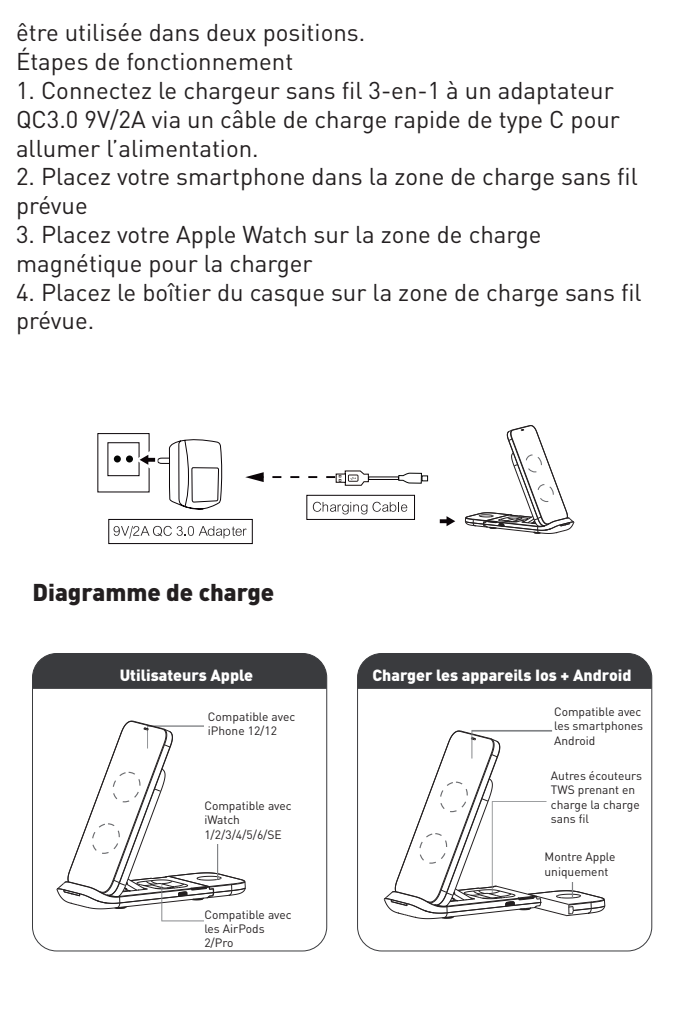
<style>
.page{position:relative;width:681px;height:1021px;background:#fff}
.page>*{position:absolute;margin:0;border:0;box-sizing:border-box;transform-origin:0 0}
.t1{font:24px/28.8px "DIN Pro";color:#231f20}
.t2{font:900 24px "DIN Pro";color:#231f20}
.t3{font:900 16px "DIN Pro";color:#fff}
.t4{font:12px/14.4px "DIN Pro";color:#231f20}
</style>
<div class="page">
<svg style="left:245px;top:470px;width:124px;height:16px"></svg>
<div style="left:368px;top:476px;width:31px;height:4px;border:1px solid #0a0407"></div>
<div style="left:97px;top:433px;width:52px;height:59px;border:1px solid #0a0407"></div>
<div style="left:107px;top:442px;width:32px;height:34px;border:1px solid #0a0407"></div>
<svg style="left:135px;top:437px;width:87px;height:73px"></svg>
<div style="left:126px;top:455px;width:7px;height:7px;background:#040504;border-radius:50%"></div>
<div style="left:114px;top:455px;width:7px;height:7px;background:#040504;border-radius:50%"></div>
<svg style="left:397px;top:472px;width:31px;height:12px"></svg>
<div style="left:306px;top:495px;width:109px;height:25px;border:1px solid #0a0407"></div>
<div style="left:108px;top:519px;width:145px;height:25px;border:1px solid #0a0407"></div>
<svg style="left:113px;top:526px;width:133px;height:12px"></svg>
<svg style="left:313px;top:502px;width:94px;height:12px"></svg>
<svg style="left:439px;top:425px;width:135px;height:109px"></svg>
<div style="left:536px;top:484px;width:18px;height:18px;border:1px dashed #6c6d70;border-radius:50%"></div>
<div style="left:524px;top:454px;width:18px;height:18px;border:1px dashed #6c6d70;border-radius:50%"></div>
<div style="left:32px;top:653px;width:294px;height:36px;background:#3a3b3e"></div>
<div style="left:357px;top:653px;width:294px;height:36px;background:#3a3b3e"></div>
<svg style="left:56px;top:720px;width:190px;height:201px"></svg>
<div style="left:204px;top:706px;width:96px;height:43px;background:#fff"></div>
<div style="left:204px;top:905px;width:96px;height:31px;background:#fff"></div>
<hr style="left:217px;top:831px;width:1px;height:48px;background:#808285">
<svg style="left:383px;top:730px;width:222px;height:189px"></svg>
<div style="left:540px;top:842px;width:94px;height:39px;background:#fff"></div>
<div style="left:203px;top:790px;width:97px;height:53px;background:#fff"></div>
<p class="t1" style="left:16px;top:17px;width:350px">être utilisée dans deux positions.<br>Étapes de fonctionnement</p>
<p class="t1" style="left:16px;top:75px;width:605px">1. Connectez le chargeur sans fil 3-en-1 à un adaptateur<br>QC3.0 9V/2A via un câble de charge rapide de type C pour allumer l’alimentation.</p>
<p class="t1" style="left:16px;top:161px;width:623px">2. Placez votre smartphone dans la zone de charge sans fil prévue</p>
<p class="t1" style="left:16px;top:219px;width:527px">3. Placez votre Apple Watch sur la zone de charge magnétique pour la charger</p>
<p class="t1" style="left:16px;top:276px;width:627px">4. Placez le boîtier du casque sur la zone de charge sans fil prévue.</p>
<p class="t2" style="left:32px;top:575px;width:243px">Diagramme de charge</p>
<p class="t3" style="left:120px;top:664px;width:135px">Utilisateurs Apple</p>
<p class="t3" style="left:372px;top:664px;width:260px">Charger les appareils Ios + Android</p>
<p class="t4" style="left:208px;top:708px;width:89px">Compatible avec iPhone 12/12</p>
<p class="t4" style="left:554px;top:703px;width:91px">Compatible avec les smartphones<br>Android</p>
<p class="t4" style="left:204px;top:797px;width:89px">Compatible avec iWatch<br>1/2/3/4/5/6/SE</p>
<p class="t4" style="left:204px;top:906px;width:89px">Compatible avec les AirPods<br>2/Pro</p>
<p class="t4" style="left:550px;top:767px;width:93px">Autres écouteurs<br>TWS prenant en charge la charge sans fil</p>
<p class="t4" style="left:544px;top:849px;width:72px">Montre Apple uniquement</p>
</div>
